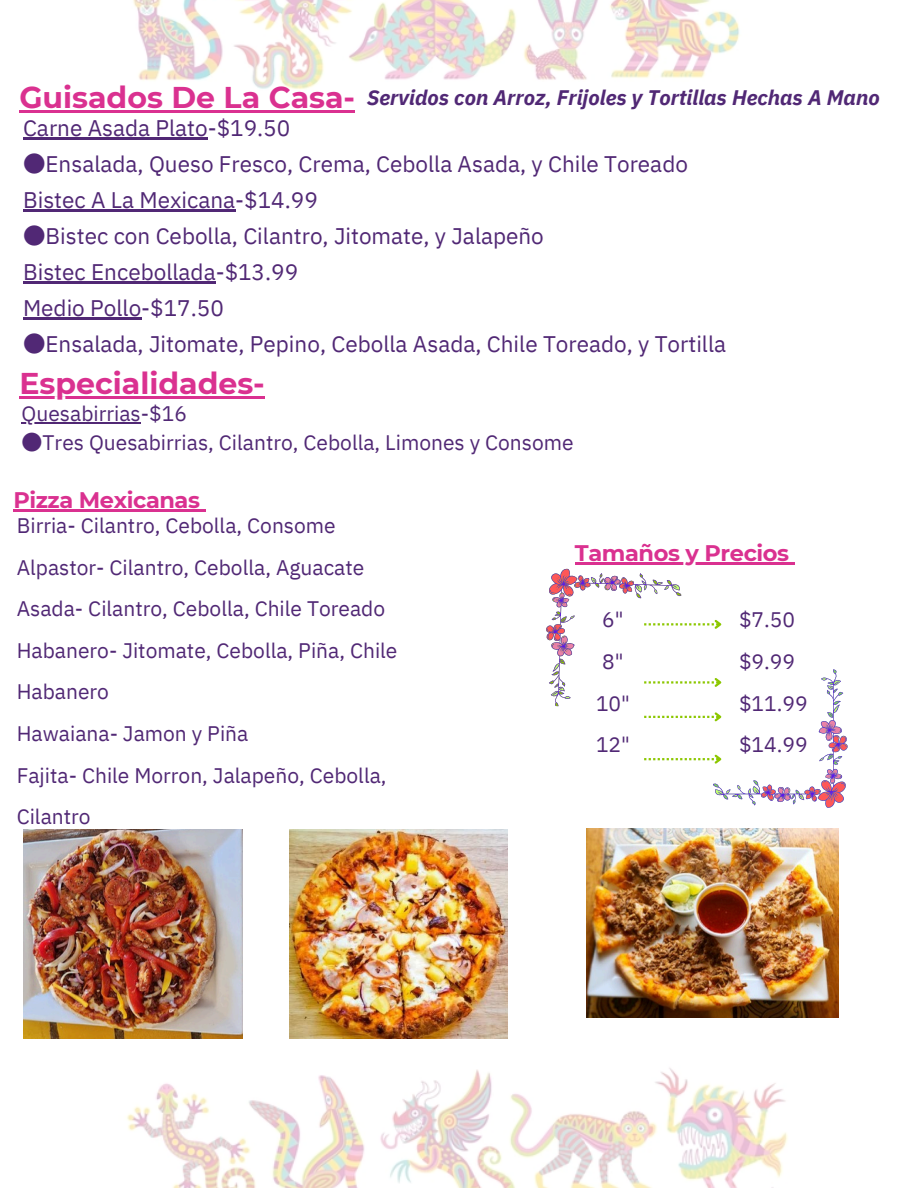
<style>
.page{position:relative;width:918px;height:1188px;background:#fff}
.page>*{position:absolute;margin:0;border:0;box-sizing:border-box;transform-origin:0 0}
.t1{font:700 30px "Montserrat";color:#da3190}
.t2{font:22.5px "IBM Plex Sans";color:#512875}
.t3{font:700 22.5px "Montserrat";letter-spacing:-.02em;color:#da3190}
.t4{font:21px/41.7px "IBM Plex Sans";color:#512875}
.t5{font:italic 700 21px "IBM Plex Sans";color:#512875}
.s1{font-family:"Noto Sans CJ Ksc"}
</style>
<div class="page">
<img style="left:127px;top:1068px;width:661px;height:120px">
<img style="left:133px;top:0;width:606px;height:90px">
<img style="left:586px;top:829px;width:252px;height:189px">
<img style="left:23px;top:829px;width:219px;height:209px">
<img style="left:290px;top:829px;width:217px;height:209px">
<hr style="left:19px;top:110px;width:336px;height:3px;background:#da3190">
<hr style="left:23px;top:137px;width:185px;height:3px;background:#512875">
<hr style="left:23px;top:209px;width:212px;height:3px;background:#512875">
<hr style="left:23px;top:281px;width:193px;height:3px;background:#512875">
<hr style="left:23px;top:317px;width:118px;height:3px;background:#512875">
<hr style="left:13px;top:509px;width:187px;height:3px;background:#da3190">
<svg style="left:200px;top:509px;width:6px;height:3px"></svg>
<hr style="left:19px;top:397px;width:246px;height:2px;background:#da3190">
<hr style="left:22px;top:422px;width:119px;height:1px;background:#512875">
<svg style="left:546px;top:563px;width:302px;height:245px"></svg>
<h2 class="t1" style="left:19px;top:79px;width:337px">Guisados De La Casa-</h2>
<p class="t2" style="left:23px;top:113px;width:269px">Carne Asada Plato-$19.50</p>
<p class="t2" style="left:23px;top:149px;width:666px"><span class="s1">●</span>Ensalada, Queso Fresco, Crema, Cebolla Asada, y Chile Toreado</p>
<p class="t2" style="left:23px;top:185px;width:296px">Bistec A La Mexicana-$14.99</p>
<p class="t2" style="left:23px;top:221px;width:522px"><span class="s1">●</span>Bistec con Cebolla, Cilantro, Jitomate, y Jalapeño</p>
<p class="t2" style="left:23px;top:257px;width:277px">Bistec Encebollada-$13.99</p>
<p class="t2" style="left:23px;top:293px;width:202px">Medio Pollo-$17.50</p>
<p class="t2" style="left:23px;top:329px;width:705px"><span class="s1">●</span>Ensalada, Jitomate, Pepino, Cebolla Asada, Chile Toreado, y Tortilla</p>
<p class="t5" style="left:367px;top:84px;width:514px">Servidos con Arroz, Frijoles y Tortillas Hechas A Mano</p>
<p class="t1" style="left:19px;top:365px;width:247px">Especialidades-</p>
<p class="t4" style="left:22px;top:392px;width:167px">Quesabirrias-$16</p>
<p class="t4" style="left:22px;top:421px;width:554px"><span class="s1">●</span>Tres Quesabirrias, Cilantro, Cebolla, Limones y Consome</p>
<p class="t3" style="left:13px;top:487px;width:188px">Pizza Mexicanas</p>
<h2 class="t4" style="left:17px;top:504px;width:321px">Birria- Cilantro, Cebolla, Consome</h2>
<p class="t4" style="left:17px;top:546px;width:349px">Alpastor- Cilantro, Cebolla, Aguacate</p>
<p class="t4" style="left:17px;top:588px;width:370px">Asada- Cilantro, Cebolla, Chile Toreado</p>
<p class="t4" style="left:17px;top:629px;width:382px">Habanero- Jitomate, Cebolla, Piña, Chile<br>Habanero</p>
<p class="t4" style="left:17px;top:712px;width:233px">Hawaiana- Jamon y Piña</p>
<p class="t4" style="left:17px;top:754px;width:371px">Fajita- Chile Morron, Jalapeño, Cebolla,<br>Cilantro</p>
<p class="t3" style="left:575px;top:540px;width:216px">Tamaños y Precios</p>
<h1 class="t4" style="left:602px;top:599px;width:23px">6"</h1>
<h2 class="t4" style="left:602px;top:640px;width:23px">8"</h2>
<p class="t4" style="left:596px;top:682px;width:35px">10"</p>
<p class="t4" style="left:596px;top:723px;width:35px">12"</p>
<p class="t4" style="left:739px;top:599px;width:58px">$7.50</p>
<p class="t4" style="left:739px;top:640px;width:58px">$9.99</p>
<p class="t4" style="left:739px;top:682px;width:70px">$11.99</p>
<p class="t4" style="left:739px;top:723px;width:70px">$14.99</p>
</div>
